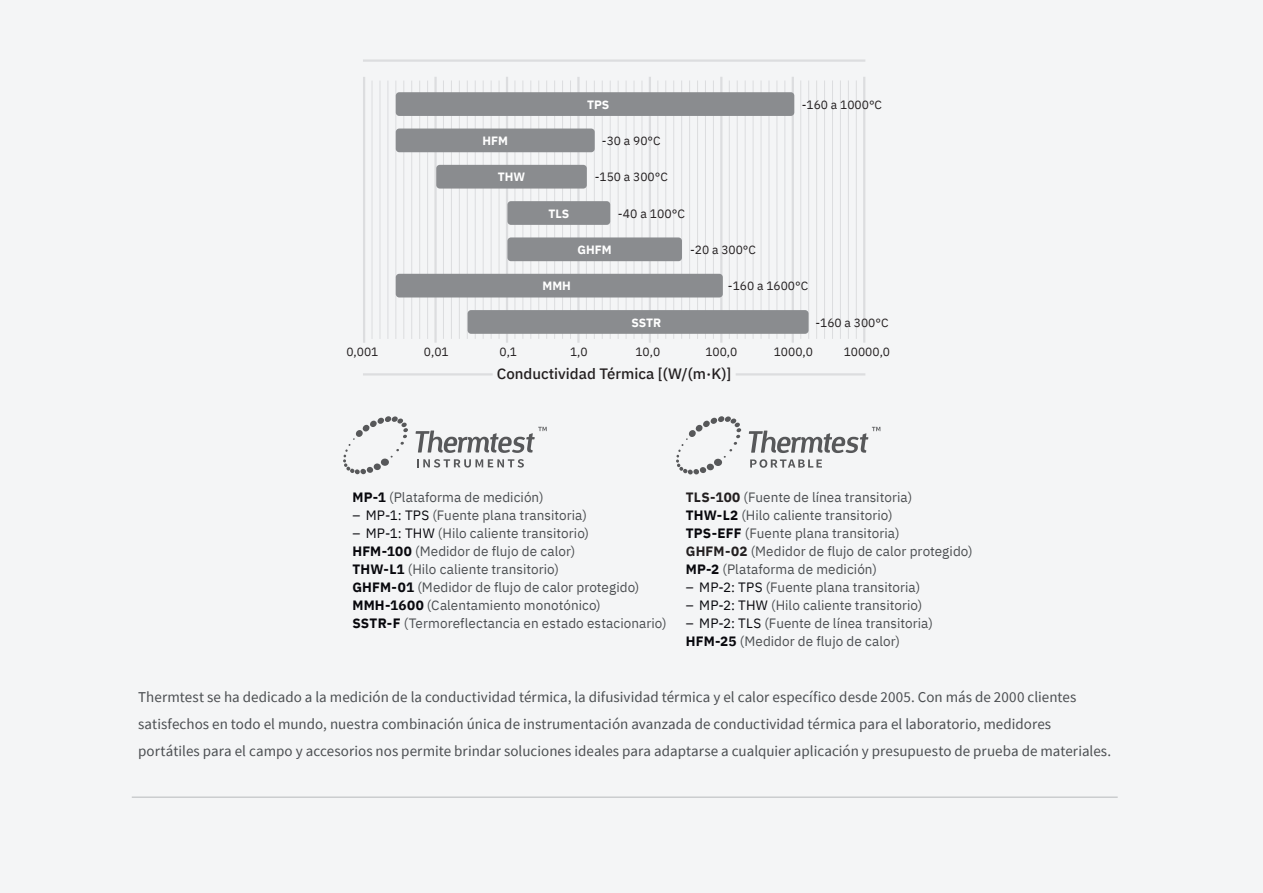
<style>
.page{position:relative;width:1263px;height:893px;background:#f4f5f6}
.page>*{position:absolute;margin:0;border:0;box-sizing:border-box;transform-origin:0 0}
.t1{font:15px/27px "Source Sans Pro";letter-spacing:.005em;color:#4b4e51}
.t2{font:500 15px "IBM Plex Sans";color:#231f20}
.t3{font:13.5px/18px "IBM Plex Sans";letter-spacing:.005em;color:#4b4e51}
.t4{font:12.15px "IBM Plex Sans";color:#231f20}
.t5{font:12px "IBM Plex Sans";color:#231f20}
.t6{font:700 12px "IBM Plex Sans";color:#fff}
.s1{font-weight:700;color:#08080d}
.s2{color:#08080d}
.s3{font-weight:700;color:#231f20}
</style>
<div class="page">
<svg style="left:417px;top:459px;width:107px;height:9px"></svg>
<svg style="left:343px;top:416px;width:65px;height:58px"></svg>
<svg style="left:415px;top:427px;width:132px;height:26px"></svg>
<svg style="left:749px;top:427px;width:131px;height:26px"></svg>
<svg style="left:750px;top:459px;width:72px;height:9px"></svg>
<svg style="left:676px;top:416px;width:65px;height:58px"></svg>
<hr style="left:372px;top:81px;width:1px;height:258px;background:#dcdddf">
<hr style="left:586px;top:81px;width:1px;height:258px;background:#dcdddf">
<hr style="left:443px;top:80px;width:1px;height:259px;background:#dcdddf">
<hr style="left:658px;top:80px;width:1px;height:259px;background:#dcdddf">
<hr style="left:515px;top:80px;width:1px;height:259px;background:#dcdddf">
<hr style="left:729px;top:80px;width:1px;height:259px;background:#dcdddf">
<hr style="left:800px;top:80px;width:1px;height:259px;background:#dcdddf">
<hr style="left:380px;top:81px;width:1px;height:258px;background:#dcdddf">
<hr style="left:594px;top:81px;width:1px;height:258px;background:#dcdddf">
<hr style="left:451px;top:80px;width:1px;height:259px;background:#dcdddf">
<hr style="left:665px;top:80px;width:1px;height:259px;background:#dcdddf">
<hr style="left:523px;top:80px;width:1px;height:259px;background:#dcdddf">
<hr style="left:737px;top:80px;width:1px;height:259px;background:#dcdddf">
<hr style="left:808px;top:80px;width:1px;height:259px;background:#dcdddf">
<hr style="left:388px;top:81px;width:1px;height:258px;background:#dcdddf">
<hr style="left:602px;top:81px;width:1px;height:258px;background:#dcdddf">
<hr style="left:459px;top:80px;width:1px;height:259px;background:#dcdddf">
<hr style="left:673px;top:80px;width:1px;height:259px;background:#dcdddf">
<hr style="left:531px;top:80px;width:1px;height:259px;background:#dcdddf">
<hr style="left:745px;top:80px;width:1px;height:259px;background:#dcdddf">
<hr style="left:816px;top:80px;width:1px;height:259px;background:#dcdddf">
<hr style="left:396px;top:81px;width:1px;height:258px;background:#dcdddf">
<hr style="left:610px;top:81px;width:1px;height:258px;background:#dcdddf">
<hr style="left:467px;top:80px;width:1px;height:259px;background:#dcdddf">
<hr style="left:681px;top:80px;width:1px;height:259px;background:#dcdddf">
<hr style="left:538px;top:80px;width:1px;height:259px;background:#dcdddf">
<hr style="left:753px;top:80px;width:1px;height:259px;background:#dcdddf">
<hr style="left:824px;top:80px;width:1px;height:259px;background:#dcdddf">
<hr style="left:403px;top:81px;width:1px;height:258px;background:#dcdddf">
<hr style="left:618px;top:81px;width:1px;height:258px;background:#dcdddf">
<hr style="left:475px;top:80px;width:1px;height:259px;background:#dcdddf">
<hr style="left:689px;top:80px;width:1px;height:259px;background:#dcdddf">
<hr style="left:546px;top:80px;width:1px;height:259px;background:#dcdddf">
<hr style="left:761px;top:80px;width:1px;height:259px;background:#dcdddf">
<hr style="left:832px;top:80px;width:1px;height:259px;background:#dcdddf">
<hr style="left:411px;top:81px;width:1px;height:258px;background:#dcdddf">
<hr style="left:626px;top:81px;width:1px;height:258px;background:#dcdddf">
<hr style="left:483px;top:80px;width:1px;height:259px;background:#dcdddf">
<hr style="left:697px;top:80px;width:1px;height:259px;background:#dcdddf">
<hr style="left:554px;top:80px;width:1px;height:259px;background:#dcdddf">
<hr style="left:769px;top:80px;width:1px;height:259px;background:#dcdddf">
<hr style="left:840px;top:80px;width:1px;height:259px;background:#dcdddf">
<hr style="left:419px;top:81px;width:1px;height:258px;background:#dcdddf">
<hr style="left:634px;top:81px;width:1px;height:258px;background:#dcdddf">
<hr style="left:491px;top:80px;width:1px;height:259px;background:#dcdddf">
<hr style="left:705px;top:80px;width:1px;height:259px;background:#dcdddf">
<hr style="left:562px;top:80px;width:1px;height:259px;background:#dcdddf">
<hr style="left:777px;top:80px;width:1px;height:259px;background:#dcdddf">
<hr style="left:848px;top:80px;width:1px;height:259px;background:#dcdddf">
<hr style="left:427px;top:81px;width:1px;height:258px;background:#dcdddf">
<hr style="left:642px;top:81px;width:1px;height:258px;background:#dcdddf">
<hr style="left:499px;top:80px;width:1px;height:259px;background:#dcdddf">
<hr style="left:713px;top:80px;width:1px;height:259px;background:#dcdddf">
<hr style="left:570px;top:80px;width:1px;height:259px;background:#dcdddf">
<hr style="left:785px;top:80px;width:1px;height:259px;background:#dcdddf">
<hr style="left:856px;top:80px;width:1px;height:259px;background:#dcdddf">
<hr style="left:363px;top:77px;width:2px;height:266px;background:#dcdddf">
<hr style="left:577px;top:77px;width:3px;height:266px;background:#dcdddf">
<hr style="left:434px;top:77px;width:3px;height:266px;background:#dcdddf">
<hr style="left:649px;top:77px;width:2px;height:266px;background:#dcdddf">
<hr style="left:506px;top:77px;width:2px;height:266px;background:#dcdddf">
<hr style="left:720px;top:77px;width:2px;height:266px;background:#dcdddf">
<hr style="left:792px;top:77px;width:2px;height:266px;background:#dcdddf">
<hr style="left:863px;top:77px;width:2px;height:266px;background:#dcdddf">
<div style="left:468px;top:310px;width:340px;height:24px;background:#8a8c8f;border-radius:4px"></div>
<div style="left:507px;top:201px;width:103px;height:24px;background:#8a8c8f;border-radius:4px"></div>
<div style="left:396px;top:274px;width:327px;height:23px;background:#8a8c8f;border-radius:4px"></div>
<div style="left:436px;top:165px;width:151px;height:24px;background:#8a8c8f;border-radius:4px"></div>
<div style="left:507px;top:237px;width:175px;height:24px;background:#8a8c8f;border-radius:4px"></div>
<div style="left:396px;top:129px;width:199px;height:23px;background:#8a8c8f;border-radius:4px"></div>
<div style="left:396px;top:92px;width:398px;height:24px;background:#8a8c8f;border-radius:4px"></div>
<hr style="left:363px;top:59px;width:502px;height:3px;background:#dcdddf">
<hr style="left:363px;top:373px;width:130px;height:3px;background:#dcdddf">
<hr style="left:736px;top:373px;width:129px;height:3px;background:#dcdddf">
<hr style="left:132px;top:797px;width:986px;height:1px;background:#b7b9bb">
<p class="t6" style="left:482px;top:131px;width:27px">HFM</p>
<p class="t6" style="left:498px;top:168px;width:29px">THW</p>
<p class="t6" style="left:587px;top:95px;width:24px">TPS</p>
<p class="t5" style="left:602px;top:132px;width:60px">-30 a 90°C</p>
<p class="t5" style="left:595px;top:168px;width:75px">-150 a 300°C</p>
<p class="t5" style="left:802px;top:95px;width:82px">-160 a 1000°C</p>
<p class="t6" style="left:548px;top:204px;width:22px">TLS</p>
<p class="t4" style="left:618px;top:204px;width:69px">-40 a 100°C</p>
<p class="t6" style="left:578px;top:240px;width:36px">GHFM</p>
<p class="t5" style="left:690px;top:240px;width:67px">-20 a 300°C</p>
<p class="t6" style="left:542px;top:276px;width:30px">MMH</p>
<p class="t5" style="left:728px;top:277px;width:82px">-160 a 1600°C</p>
<p class="t6" style="left:632px;top:313px;width:31px">SSTR</p>
<p class="t5" style="left:815px;top:313px;width:75px">-160 a 300°C</p>
<p class="t5" style="left:346px;top:343px;width:34px">0,001</p>
<p class="t5" style="left:424px;top:343px;width:26px">0,01</p>
<p class="t5" style="left:499px;top:343px;width:19px">0,1</p>
<p class="t5" style="left:570px;top:343px;width:19px">1,0</p>
<p class="t5" style="left:635px;top:343px;width:26px">10,0</p>
<p class="t5" style="left:705px;top:343px;width:34px">100,0</p>
<p class="t5" style="left:774px;top:343px;width:41px">1000,0</p>
<p class="t5" style="left:844px;top:343px;width:48px">10000,0</p>
<p class="t2" style="left:497px;top:362px;width:236px">Conductividad Térmica [(W/(m·K)]</p>
<p class="t3" style="left:352px;top:487px;width:193px"><span class="s1">MP-1</span> (Plataforma de medición)</p>
<p class="t3" style="left:352px;top:505px;width:236px"><span class="s2">–</span> <span class="s2">MP-1: TPS</span> (Fuente plana transitoria)</p>
<p class="t3" style="left:352px;top:523px;width:316px"><span class="s2">–</span> <span class="s2">MP-1: THW</span> (Hilo caliente transitorio)<br><span class="s1">HFM-100</span> (Medidor de flujo de calor)<br><span class="s1">THW-L1</span> (Hilo caliente transitorio)<br><span class="s1">GHFM-01</span> (Medidor de flujo de calor protegido)<br><span class="s1">MMH-1600</span> (Calentamiento monotónico)<br><span class="s1">SSTR-F</span> (Termoreflectancia en estado estacionario)</p>
<p class="t3" style="left:686px;top:487px;width:288px"><span class="s3">TLS-100</span> (Fuente de línea transitoria)<br><span class="s1">THW-L2</span> (Hilo caliente transitorio)<br><span class="s1">TPS-EFF</span> (Fuente plana transitoria)<br><span class="s3">GHFM-02</span> (Medidor de flujo de calor protegido)<br><span class="s1">MP-2</span> (Plataforma de medición)</p>
<p class="t3" style="left:686px;top:577px;width:236px"><span class="s2">–</span> <span class="s2">MP-2: TPS</span> (Fuente plana transitoria)</p>
<p class="t3" style="left:686px;top:595px;width:238px"><span class="s2">–</span> <span class="s2">MP-2: THW</span> (Hilo caliente transitorio)</p>
<p class="t3" style="left:686px;top:613px;width:249px"><span class="s2">–</span> <span class="s2">MP-2: TLS</span> (Fuente de línea transitoria)<br><span class="s1">HFM-25</span> (Medidor de flujo de calor)</p>
<p class="t1" style="left:138px;top:683px;width:974px">Thermtest se ha dedicado a la medición de la conductividad térmica, la difusividad térmica y el calor específico desde 2005. Con más de 2000 clientes satisfechos en todo el mundo, nuestra combinación única de instrumentación avanzada de conductividad térmica para el laboratorio, medidores portátiles para el campo y accesorios nos permite brindar soluciones ideales para adaptarse a cualquier aplicación y presupuesto de prueba de materiales.</p>
</div>
